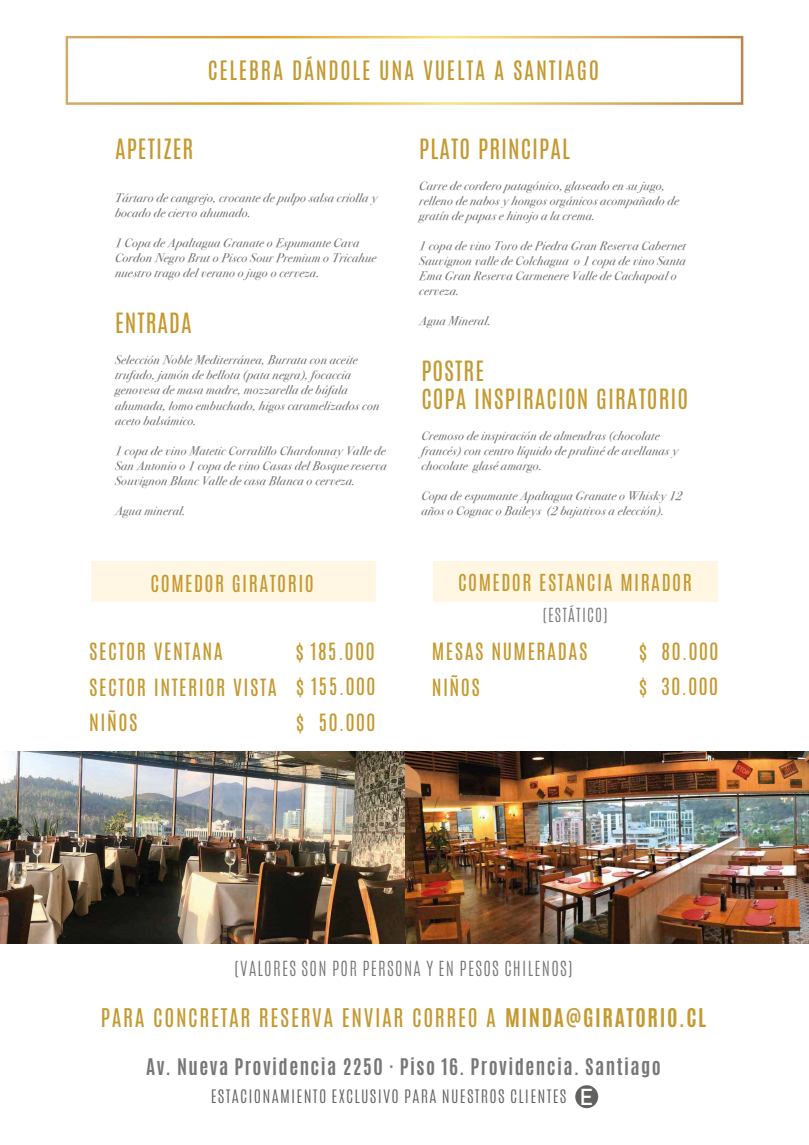
<style>
.page{position:relative;width:809px;height:1145px;background:#fff}
.page>*{position:absolute;margin:0;border:0;box-sizing:border-box;transform-origin:0 0}
.t1{font:23.3px/27.9px "Antonio";letter-spacing:.045em;color:#c49930}
.t2{font:22.3px "Antonio";letter-spacing:.075em;color:#c49930}
.t3{font:21.5px "Antonio";letter-spacing:.075em;color:#c49930}
.t4{font:19.85px/35.9px "Antonio";letter-spacing:.075em;color:#c49930;text-align:justify}
.t5{font:19.55px "Antonio";letter-spacing:.075em;color:#c49930}
.t6{font:700 19.1px "Antonio";letter-spacing:.075em;color:#777}
.t7{font:300 17.35px "Antonio";letter-spacing:.075em;color:#777}
.t8{font:300 16.25px "Antonio";letter-spacing:.075em;color:#777}
.t9{font:300 15.5px "Antonio";letter-spacing:.075em;color:#616160;scale:1.09 1}
.t10{font:italic 12.5px/15px "Bodoni Svty Two ITCTT";letter-spacing:.025em;color:#706f6f}
.s1{font-weight:700}
.s2{font-family:"DIN Pro";font-weight:500;font-size:22.75px;color:#fff}
</style>
<div class="page">
<svg style="left:66px;top:36px;width:677px;height:69px"></svg>
<div style="left:575px;top:1084px;width:23px;height:23px;background:#616160;border-radius:50%"></div>
<div style="left:91px;top:561px;width:284px;height:40px;background:#fff7e4"></div>
<div style="left:434px;top:561px;width:284px;height:40px;background:#fff7e4"></div>
<img style="left:0;top:751px;width:809px;height:191px">
<h2 class="t2" style="left:208px;top:54px;width:393px">CELEBRA DÁNDOLE UNA VUELTA A SANTIAGO</h2>
<h1 class="t1" style="left:115px;top:135px;width:80px">APETIZER</h1>
<p class="t10" style="left:115px;top:189px;width:264px">Tártaro de cangrejo, crocante de pulpo salsa criolla y bocado de ciervo ahumado.</p>
<p class="t10" style="left:115px;top:234px;width:263px">1 Copa de Apaltagua Granate o Espumante Cava<br>Cordon Negro Brut o Pisco Sour Premium o Tricahue nuestro trago del verano o jugo o cerveza.</p>
<h1 class="t1" style="left:115px;top:310px;width:78px">ENTRADA</h1>
<p class="t10" style="left:115px;top:352px;width:266px">Selección Noble Mediterránea, Burrata con aceite trufado, jamón de bellota (pata negra), focaccia genovesa de masa madre, mozzarella de búfala ahumada, lomo embuchado, higos caramelizados con aceto balsámico.</p>
<p class="t10" style="left:115px;top:442px;width:273px;text-align:justify">1 copa de vino Matetic Corralillo Chardonnay Valle de San Antonio o 1 copa de vino Casas del Bosque reserva Souvignon Blanc Valle de casa Blanca o cerveza.</p>
<p class="t10" style="left:115px;top:502px;width:72px">Agua mineral.</p>
<h1 class="t1" style="left:419px;top:135px;width:153px">PLATO PRINCIPAL</h1>
<p class="t10" style="left:419px;top:177px;width:261px">Carre de cordero patagónico, glaseado en su jugo, relleno de nabos y hongos orgánicos acompañado de gratín de papas e hinojo a la crema.</p>
<p class="t10" style="left:419px;top:237px;width:268px">1 copa de vino Toro de Piedra Gran Reserva Cabernet Sauvignon valle de Colchagua o 1 copa de vino Santa Ema Gran Reserva Carmenere Valle de Cachapoal o cerveza.</p>
<p class="t10" style="left:419px;top:312px;width:73px">Agua Mineral.</p>
<h1 class="t1" style="left:421px;top:357px;width:269px">POSTRE<br>COPA INSPIRACION GIRATORIO</h1>
<p class="t10" style="left:421px;top:427px;width:258px">Cremoso de inspiración de almendras (chocolate francés) con centro líquido de praliné de avellanas y chocolate glasé amargo.</p>
<p class="t10" style="left:421px;top:487px;width:263px">Copa de espumante Apaltagua Granate o Whisky 12 años o Cognac o Baileys (2 bajativos a elección).</p>
<h3 class="t5" style="left:151px;top:568px;width:165px">COMEDOR GIRATORIO</h3>
<h3 class="t5" style="left:458px;top:568px;width:235px">COMEDOR ESTANCIA MIRADOR</h3>
<h3 class="t8" style="left:543px;top:603px;width:66px">(ESTÁTICO)</h3>
<h3 class="t4" style="left:89px;top:633px;width:288px;text-indent:207px">$ 185.000<br>SECTOR INTERIOR VISTA $ 155.000<br>NIÑOS</h3>
<h3 class="t4" style="left:89px;top:633px;width:135px">SECTOR VENTANA</h3>
<h3 class="t4" style="left:296px;top:704px;width:81px">$ 50.000</h3>
<h3 class="t4" style="left:432px;top:633px;width:157px">MESAS NUMERADAS</h3>
<h3 class="t4" style="left:639px;top:633px;width:81px">$ 80.000</h3>
<h3 class="t4" style="left:432px;top:669px;width:50px">NIÑOS</h3>
<h3 class="t4" style="left:639px;top:668px;width:80px">$ 30.000</h3>
<h3 class="t7" style="left:235px;top:956px;width:339px">(VALORES SON POR PERSONA Y EN PESOS CHILENOS)</h3>
<h3 class="t3" style="left:101px;top:1001px;width:607px">PARA CONCRETAR RESERVA ENVIAR CORREO A <span class="s1">MINDA@GIRATORIO.CL</span></h3>
<h3 class="t6" style="left:146px;top:1052px;width:516px">Av. Nueva Providencia 2250 · Piso 16. Providencia. Santiago</h3>
<p class="t9" style="left:211px;top:1084px;width:352px">ESTACIONAMIENTO EXCLUSIVO PARA NUESTROS CLIENTES <span class="s2">E</span></p>
</div>
